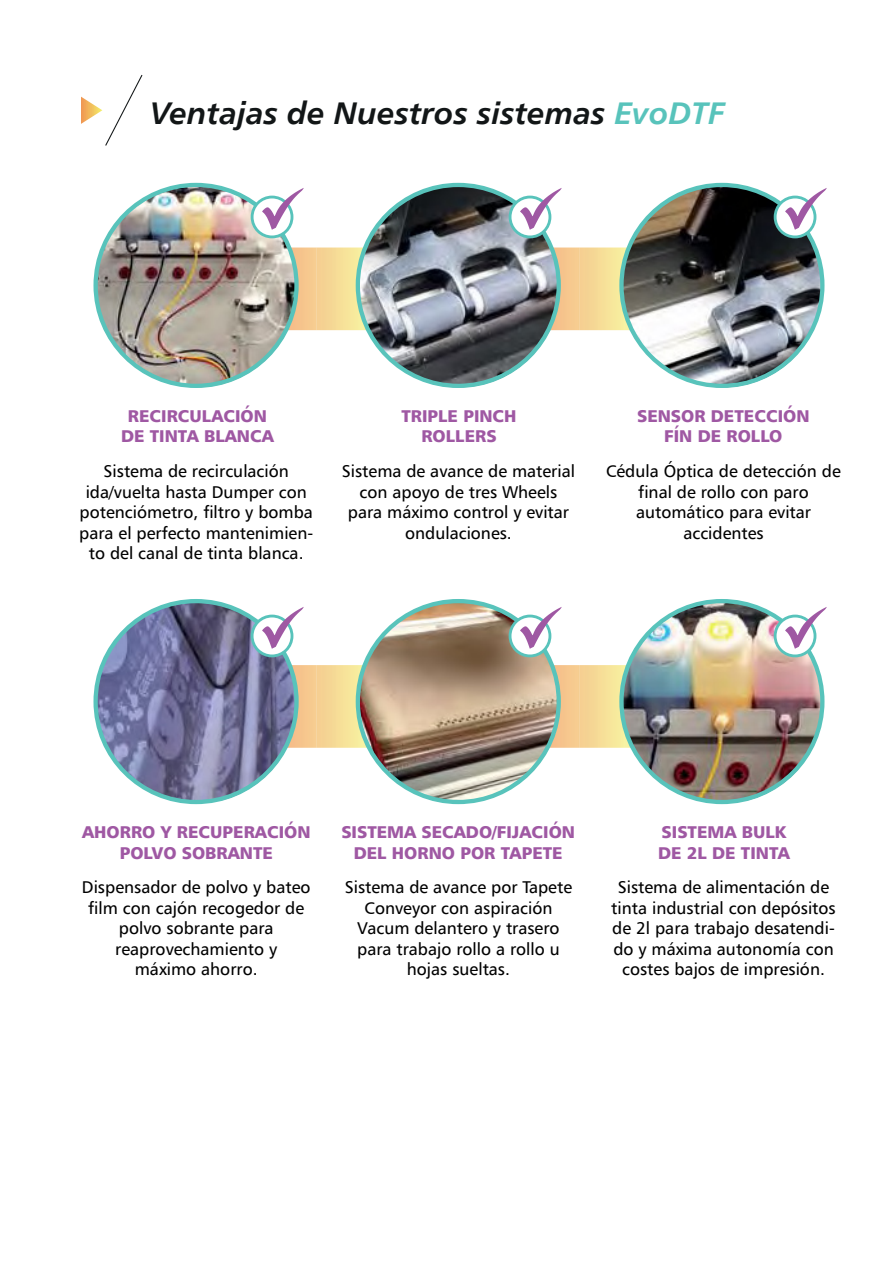
<style>
.page{position:relative;width:893px;height:1263px;background:#fff}
.page>*{position:absolute;margin:0;border:0;box-sizing:border-box;transform-origin:0 0}
.t1{font:italic 700 31.35px "Humanist 777 BT";color:#121617}
.t2{font:17.1px/20.5px "Humanist 777 BT";color:#000;text-align:center}
.t3{font:900 17.1px/20.5px "Humanist 777 BT";color:#9f58a3;text-align:center}
.s1{color:#58c3bb}
</style>
<div class="page">
<svg style="left:81px;top:75px;width:61px;height:71px"></svg>
<img style="left:93px;top:599px;width:734px;height:205px">
<img style="left:93px;top:183px;width:734px;height:205px">
<p class="t1" style="left:150px;top:93px;width:576px">Ventajas de Nuestros sistemas <span class="s1">EvoDTF</span></p>
<p class="t3" style="left:121px;top:405px;width:154px">RECIRCULACIÓN<br>DE TINTA BLANCA</p>
<p class="t3" style="left:401px;top:405px;width:117px">TRIPLE PINCH<br>ROLLERS</p>
<p class="t3" style="left:637px;top:405px;width:174px">SENSOR DETECCIÓN<br>FÍN DE ROLLO</p>
<p class="t2" style="left:79px;top:460px;width:235px">Sistema de recirculación ida/vuelta hasta Dumper con potenciómetro, filtro y bomba para el perfecto mantenimien&shy;to del canal de tinta blanca.</p>
<p class="t2" style="left:342px;top:460px;width:235px">Sistema de avance de material con apoyo de tres Wheels para máximo control y evitar ondulaciones.</p>
<p class="t2" style="left:606px;top:460px;width:236px">Cédula Óptica de detección de final de rollo con paro automático para evitar accidentes</p>
<p class="t3" style="left:82px;top:821px;width:230px">AHORRO Y RECUPERACIÓN<br>POLVO SOBRANTE</p>
<p class="t3" style="left:341px;top:821px;width:235px">SISTEMA SECADO/FIJACIÓN<br>DEL HORNO POR TAPETE</p>
<p class="t3" style="left:658px;top:821px;width:133px;text-align:left">SISTEMA BULK<br>DE 2L DE TINTA</p>
<p class="t2" style="left:82px;top:877px;width:230px">Dispensador de polvo y bateo film con cajón recogedor de polvo sobrante para reaprovechamiento y<br>máximo ahorro.</p>
<p class="t2" style="left:345px;top:877px;width:229px">Sistema de avance por Tapete<br>Conveyor con aspiración<br>Vacum delantero y trasero para trabajo rollo a rollo u hojas sueltas.</p>
<p class="t2" style="left:611px;top:877px;width:226px">Sistema de alimentación de tinta industrial con depósitos de 2l para trabajo desatendi&shy;do y máxima autonomía con costes bajos de impresión.</p>
</div>
